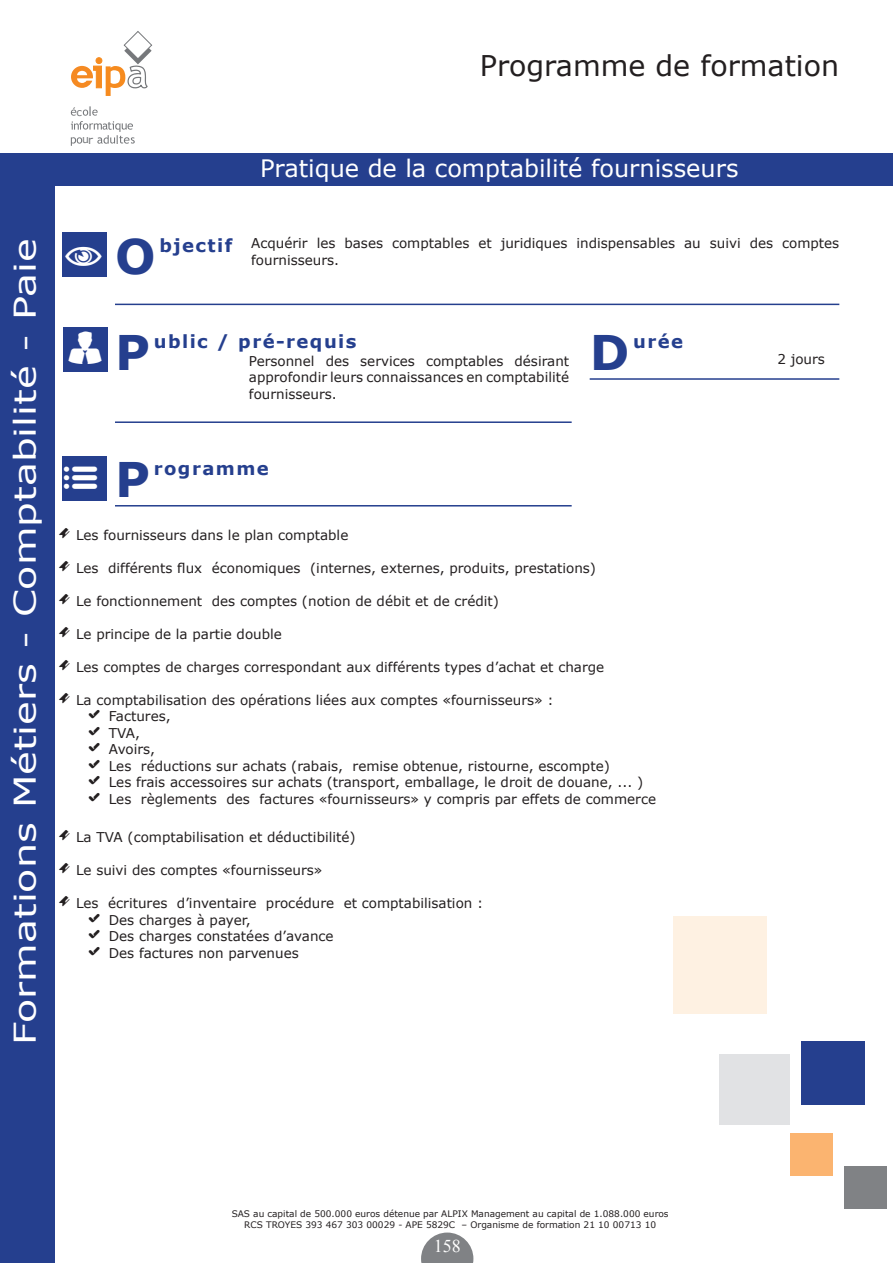
<style>
.page{position:relative;width:893px;height:1263px;background:#fff}
.page>*{position:absolute;margin:0;border:0;box-sizing:border-box;transform-origin:0 0}
.titreorange{font:700 47.7px "Verdana";color:#253f8e}
.textecourant{font:43.5px "Breezi Icon Set";color:#fff}
.t1{font:30px "Verdana";color:#fff;scale:1.33 1}
.t2{font:28.5px "Verdana";color:#231f20}
.Prog_titre{font:24px "Verdana";color:#fff}
.titreorange-2{font:700 18px "Verdana";letter-spacing:.08em;color:#253f8e}
.t3{font:18px "Times New Roman";color:#fff}
.Prog_corps{font:13.5px/16.5px "Verdana";color:#231f20}
.t4{font:11.4px "Verdana";color:#76787b}
.t5{font:10.95px "Verdana";color:#76787b}
.t6{font:10.65px "Verdana";color:#76787b}
.t7{font:9px/10.8px "Verdana";color:#231f20;text-align:center}
.s1{font-size:12.6px}
.s2{font-size:11.4px}
.s3{font-family:"Verdana";font-weight:700;font-size:47.7px;color:#253f8e}
.s4{font-family:"Breezi Icon Set"}
</style>
<div class="page">
<svg style="left:421px;top:1232px;width:52px;height:31px"></svg>
<svg style="left:71px;top:31px;width:81px;height:65px"></svg>
<svg style="left:71px;top:107px;width:64px;height:39px"></svg>
<div style="left:673px;top:916px;width:93px;height:97px;background:#fef1e2"></div>
<div style="left:720px;top:1054px;width:70px;height:70px;background:#e1e2e4"></div>
<div style="left:790px;top:1133px;width:43px;height:43px;background:#fbb470"></div>
<div style="left:844px;top:1166px;width:43px;height:42px;background:#808285"></div>
<div style="left:0;top:153px;width:893px;height:32px;background:#253f8e"></div>
<hr style="left:590px;top:378px;width:249px;height:2px;background:#253f8e">
<div style="left:62px;top:456px;width:44px;height:44px;background:#253f8e"></div>
<div style="left:62px;top:232px;width:44px;height:44px;background:#253f8e"></div>
<div style="left:63px;top:327px;width:44px;height:45px;background:#253f8e"></div>
<hr style="left:115px;top:304px;width:724px;height:1px;background:#253f8e">
<hr style="left:115px;top:505px;width:457px;height:1px;background:#253f8e">
<hr style="left:115px;top:421px;width:457px;height:2px;background:#253f8e">
<div style="left:0;top:153px;width:54px;height:1110px;background:#253f8e"></div>
<div style="left:801px;top:1041px;width:64px;height:64px;background:#253f8e"></div>
<p class="t6" style="left:76px;top:104px;width:17px">c <span class="s1">l</span></p>
<p class="t5" style="left:82px;top:132px;width:13px">u<span class="s2">r</span></p>
<p class="t4" style="left:116px;top:132px;width:5px">l</p>
<h3 class="t2" style="left:480px;top:46px;width:361px">Programme de formation</h3>
<p class="Prog_titre" style="left:260px;top:152px;width:480px">Pratique de la comptabilité fournisseurs</p>
<p class="t1" style="left:4px;top:1045px;width:608px;rotate:-90deg">Formations Métiers - Comptabilité - Paie</p>
<p class="titreorange" style="left:115px;top:222px;width:42px">O</p>
<p class="titreorange-2" style="left:159px;top:233px;width:74px">bjectif</p>
<p class="Prog_corps" style="left:251px;top:235px;width:590px">Acquérir les bases comptables et juridiques indispensables au suivi des comptes fournisseurs.</p>
<p class="textecourant" style="left:67px;top:329px;width:84px">u <span class="s3">P</span></p>
<p class="titreorange-2" style="left:154px;top:329px;width:204px">ublic / pré-requis</p>
<p class="Prog_corps" style="left:249px;top:353px;width:322px">Personnel des services comptables désirant approfondir leurs connaissances en comptabilité</p>
<p class="Prog_corps" style="left:249px;top:386px;width:89px">fournisseurs.</p>
<p class="textecourant" style="left:62px;top:459px;width:39px">q</p>
<p class="titreorange" style="left:115px;top:445px;width:36px">P</p>
<p class="titreorange-2" style="left:154px;top:456px;width:116px">rogramme</p>
<p class="titreorange" style="left:590px;top:319px;width:41px">D</p>
<p class="titreorange-2" style="left:633px;top:329px;width:51px">urée</p>
<p class="Prog_corps" style="left:59px;top:527px;width:291px"><span class="s4">I</span> Les fournisseurs dans le plan comptable</p>
<p class="Prog_corps" style="left:59px;top:560px;width:539px"><span class="s4">I</span> Les différents flux économiques (internes, externes, produits, prestations)</p>
<p class="Prog_corps" style="left:59px;top:593px;width:441px"><span class="s4">I</span> Le fonctionnement des comptes (notion de débit et de crédit)</p>
<p class="Prog_corps" style="left:59px;top:626px;width:224px"><span class="s4">I</span> Le principe de la partie double</p>
<p class="Prog_corps" style="left:59px;top:659px;width:547px"><span class="s4">I</span> Les comptes de charges correspondant aux différents types d’achat et charge</p>
<p class="Prog_corps" style="left:59px;top:692px;width:496px"><span class="s4">I</span> La comptabilisation des opérations liées aux comptes «fournisseurs» :</p>
<p class="Prog_corps" style="left:89px;top:708px;width:83px"><span class="s4">X</span> Factures,</p>
<p class="Prog_corps" style="left:89px;top:725px;width:53px"><span class="s4">X</span> TVA,</p>
<p class="Prog_corps" style="left:89px;top:741px;width:68px"><span class="s4">X</span> Avoirs,</p>
<p class="Prog_corps" style="left:89px;top:758px;width:522px"><span class="s4">X</span> Les réductions sur achats (rabais, remise obtenue, ristourne, escompte)</p>
<p class="Prog_corps" style="left:89px;top:774px;width:556px"><span class="s4">X</span> Les frais accessoires sur achats (transport, emballage, le droit de douane, ... )</p>
<p class="Prog_corps" style="left:89px;top:791px;width:569px"><span class="s4">X</span> Les règlements des factures «fournisseurs» y compris par effets de commerce</p>
<p class="Prog_corps" style="left:59px;top:829px;width:298px"><span class="s4">I</span> La TVA (comptabilisation et déductibilité)</p>
<p class="Prog_corps" style="left:59px;top:862px;width:265px"><span class="s4">I</span> Le suivi des comptes «fournisseurs»</p>
<p class="Prog_corps" style="left:59px;top:895px;width:426px"><span class="s4">I</span> Les écritures d’inventaire procédure et comptabilisation :</p>
<p class="Prog_corps" style="left:89px;top:911px;width:163px"><span class="s4">X</span> Des charges à payer,</p>
<p class="Prog_corps" style="left:89px;top:928px;width:246px"><span class="s4">X</span> Des charges constatées d’avance</p>
<p class="Prog_corps" style="left:89px;top:944px;width:211px"><span class="s4">X</span> Des factures non parvenues</p>
<p class="Prog_corps" style="left:777px;top:350px;width:49px">2 jours</p>
<p class="t7" style="left:232px;top:1208px;width:438px">SAS au capital de 500.000 euros détenue par ALPIX Management au capital de 1.088.000 euros<br>RCS TROYES 393 467 303 00029 - APE 5829C – Organisme de formation 21 10 00713 10</p>
<h3 class="t3" style="left:434px;top:1233px;width:28px">158</h3>
</div>
